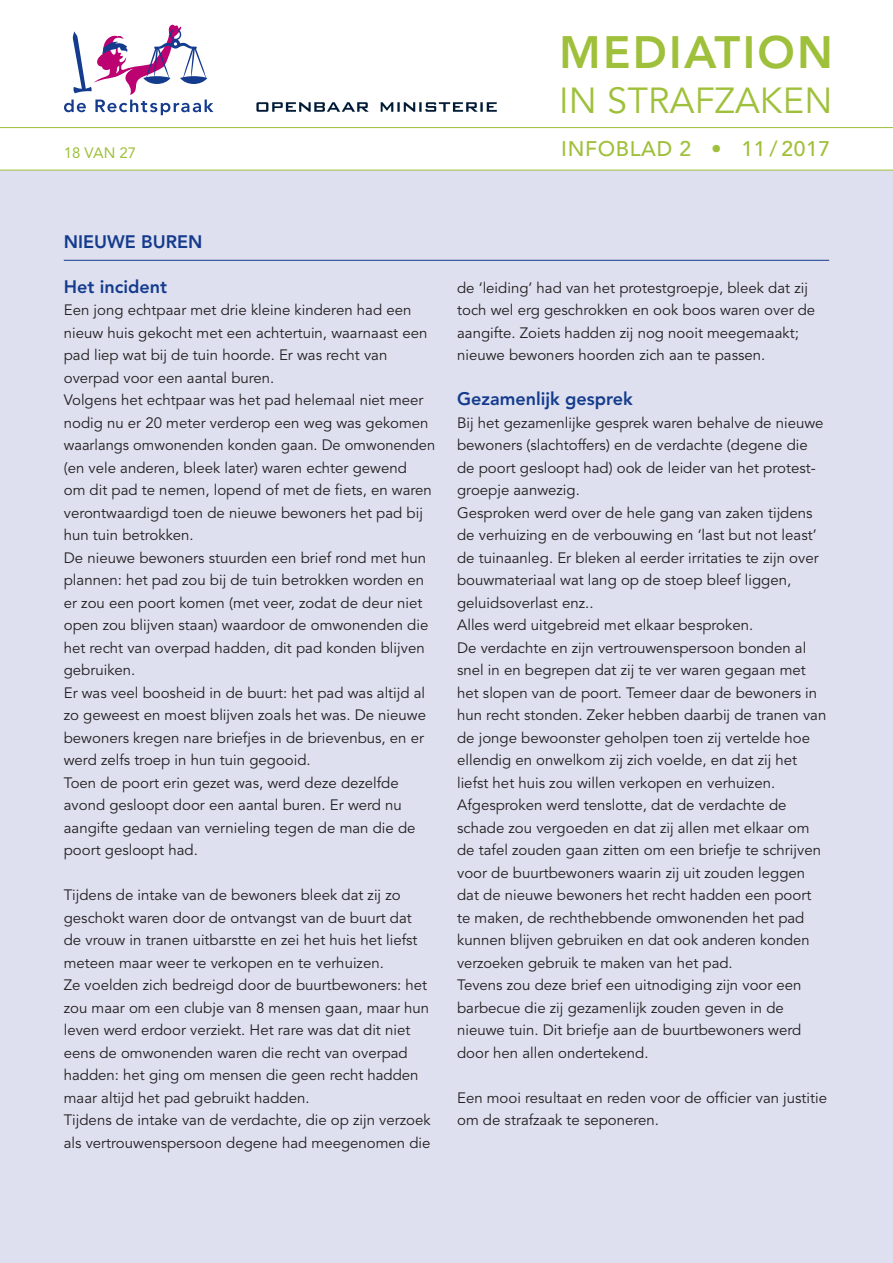
<style>
.page{position:relative;width:893px;height:1263px;background:#fff}
.page>*{position:absolute;margin:0;border:0;box-sizing:border-box;transform-origin:0 0}
.t1{font:800 45px "Avenir";letter-spacing:.05em;color:#9fc03a}
.t2{font:36px "Avenir";letter-spacing:.005em;color:#9fc03a}
.t3{font:500 21px "Avenir";letter-spacing:.03em;color:#9fc03a}
._02_Kop_2{font:800 18px "Avenir";color:#143b8d}
._00_looptekst{font:800 18px "Avenir";color:#143b8d}
._00_looptekst-2{font:15px/22.5px "Avenir";color:#231f20}
.t4{font:15px "Avenir";color:#9fc03a}
</style>
<div class="page">
<div style="left:0;top:170px;width:893px;height:1093px;background:#dee0ef"></div>
<hr style="left:64px;top:260px;width:765px;height:1px;background:#143b8d">
<svg style="left:64px;top:25px;width:149px;height:90px"></svg>
<hr style="left:0;top:127px;width:893px;height:1px;background:#9fc03a">
<hr style="left:0;top:170px;width:893px;height:1px;background:#9fc03a">
<img style="left:256px;top:102px;width:241px;height:10px">
<p class="t4" style="left:64px;top:144px;width:74px">18 VAN 27</p>
<h1 class="t1" style="left:559px;top:26px;width:275px">MEDIATION</h1>
<h2 class="t2" style="left:559px;top:80px;width:275px">IN STRAFZAKEN</h2>
<h3 class="t3" style="left:561px;top:137px;width:270px">INFOBLAD 2 • 11 / 2017</h3>
<p class="_00_looptekst" style="left:64px;top:231px;width:140px">NIEUWE BUREN</p>
<p class="_02_Kop_2" style="left:64px;top:276px;width:105px">Het incident</p>
<p class="_00_looptekst-2" style="left:64px;top:299px;width:365px">Een jong echtpaar met drie kleine kinderen had een nieuw huis gekocht met een achtertuin, waarnaast een pad liep wat bij de tuin hoorde. Er was recht van overpad voor een aantal buren.</p>
<p class="_00_looptekst-2" style="left:64px;top:389px;width:373px">Volgens het echtpaar was het pad helemaal niet meer nodig nu er 20 meter verderop een weg was gekomen waarlangs omwonenden konden gaan. De omwonenden (en vele anderen, bleek later) waren echter gewend<br>om dit pad te nemen, lopend of met de fiets, en waren verontwaardigd toen de nieuwe bewoners het pad bij hun tuin betrokken.</p>
<p class="_00_looptekst-2" style="left:64px;top:547px;width:366px">De nieuwe bewoners stuurden een brief rond met hun plannen: het pad zou bij de tuin betrokken worden en er zou een poort komen (met veer, zodat de deur niet open zou blijven staan) waardoor de omwonenden die het recht van overpad hadden, dit pad konden blijven gebruiken.</p>
<p class="_00_looptekst-2" style="left:64px;top:682px;width:364px">Er was veel boosheid in de buurt: het pad was altijd al zo geweest en moest blijven zoals het was. De nieuwe bewoners kregen nare briefjes in de brievenbus, en er werd zelfs troep in hun tuin gegooid.</p>
<p class="_00_looptekst-2" style="left:64px;top:772px;width:353px">Toen de poort erin gezet was, werd deze dezelfde avond gesloopt door een aantal buren. Er werd nu aangifte gedaan van vernieling tegen de man die de poort gesloopt had.</p>
<p class="_00_looptekst-2" style="left:64px;top:884px;width:367px">Tijdens de intake van de bewoners bleek dat zij zo geschokt waren door de ontvangst van de buurt dat de vrouw in tranen uitbarstte en zei het huis het liefst meteen maar weer te verkopen en te verhuizen.<br>Ze voelden zich bedreigd door de buurtbewoners: het zou maar om een clubje van 8 mensen gaan, maar hun leven werd erdoor verziekt. Het rare was dat dit niet eens de omwonenden waren die recht van overpad hadden: het ging om mensen die geen recht hadden maar altijd het pad gebruikt hadden.</p>
<p class="_00_looptekst-2" style="left:64px;top:1109px;width:368px">Tijdens de intake van de verdachte, die op zijn verzoek als vertrouwenspersoon degene had meegenomen die</p>
<p class="_00_looptekst-2" style="left:457px;top:277px;width:360px">de ‘leiding’ had van het protestgroepje, bleek dat zij toch wel erg geschrokken en ook boos waren over de aangifte. Zoiets hadden zij nog nooit meegemaakt; nieuwe bewoners hoorden zich aan te passen.</p>
<p class="_02_Kop_2" style="left:457px;top:388px;width:177px">Gezamenlijk gesprek</p>
<p class="_00_looptekst-2" style="left:457px;top:412px;width:368px">Bij het gezamenlijke gesprek waren behalve de nieuwe bewoners (slachtoffers) en de verdachte (degene die de poort gesloopt had) ook de leider van het protest&shy;groepje aanwezig.</p>
<p class="_00_looptekst-2" style="left:457px;top:502px;width:363px">Gesproken werd over de hele gang van zaken tijdens de verhuizing en de verbouwing en ‘last but not least’ de tuinaanleg. Er bleken al eerder irritaties te zijn over bouwmateriaal wat lang op de stoep bleef liggen, geluidsoverlast enz..</p>
<p class="_00_looptekst-2" style="left:457px;top:614px;width:371px">Alles werd uitgebreid met elkaar besproken.<br>De verdachte en zijn vertrouwenspersoon bonden al snel in en begrepen dat zij te ver waren gegaan met het slopen van de poort. Temeer daar de bewoners in hun recht stonden. Zeker hebben daarbij de tranen van de jonge bewoonster geholpen toen zij vertelde hoe ellendig en onwelkom zij zich voelde, en dat zij het liefst het huis zou willen verkopen en verhuizen.</p>
<p class="_00_looptekst-2" style="left:457px;top:794px;width:365px">Afgesproken werd tenslotte, dat de verdachte de schade zou vergoeden en dat zij allen met elkaar om de tafel zouden gaan zitten om een briefje te schrijven voor de buurtbewoners waarin zij uit zouden leggen dat de nieuwe bewoners het recht hadden een poort te maken, de rechthebbende omwonenden het pad kunnen blijven gebruiken en dat ook anderen konden verzoeken gebruik te maken van het pad.</p>
<p class="_00_looptekst-2" style="left:457px;top:974px;width:346px">Tevens zou deze brief een uitnodiging zijn voor een barbecue die zij gezamenlijk zouden geven in de nieuwe tuin. Dit briefje aan de buurtbewoners werd door hen allen ondertekend.</p>
<p class="_00_looptekst-2" style="left:457px;top:1087px;width:371px">Een mooi resultaat en reden voor de officier van justitie om de strafzaak te seponeren.</p>
</div>
